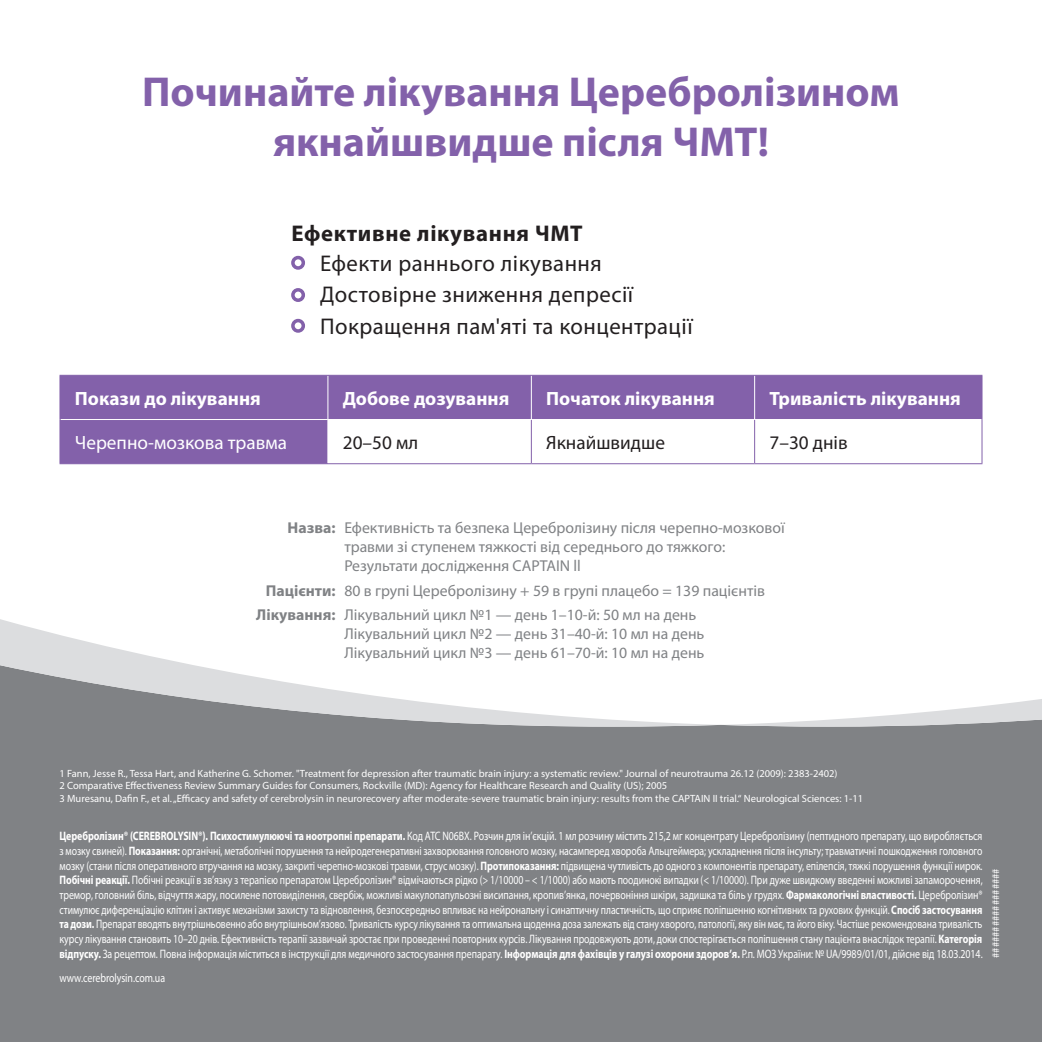
<style>
.page{position:relative;width:1042px;height:1042px;background:#fff}
.page>*{position:absolute;margin:0;border:0;box-sizing:border-box;transform-origin:0 0}
.t1{font:700 42px/50.4px "Myriad Pro";color:#8361aa;text-align:center}
.t2{font:22.75px/31.2px "Myriad Pro";letter-spacing:.02em;color:#231f20}
.t3{font:700 22.75px "Myriad Pro";letter-spacing:.03em;color:#231f20}
.t4{font:700 19.25px "Myriad Pro";color:#fff}
.t5{font:19.25px "Myriad Pro";color:#231f20}
.t6{font:19.25px "Myriad Pro";color:#fff}
.t7{font:15.75px/19.2px "Myriad Pro";color:#808285}
.t8{font:12.25px/14.7px "Myriad Pro";letter-spacing:-.005em;color:#fff;text-align:justify;scale:.81 1}
.t9{font:10.5px/12.6px "Myriad Pro";color:#fff}
.s1{font-weight:700}
</style>
<div class="page">
<div style="left:0;top:726px;width:1042px;height:316px;background:#808285"></div>
<svg style="left:0;top:619px;width:1042px;height:107px"></svg>
<div style="left:61px;top:376px;width:920px;height:87px;background:#8361aa"></div>
<svg style="left:328px;top:420px;width:653px;height:43px"></svg>
<hr style="left:327px;top:420px;width:1px;height:43px;background:#fff">
<hr style="left:327px;top:376px;width:1px;height:43px;background:#fff">
<hr style="left:531px;top:376px;width:1px;height:43px;background:#fff">
<hr style="left:754px;top:376px;width:1px;height:43px;background:#fff">
<hr style="left:60px;top:419px;width:268px;height:1px;background:#fff">
<hr style="left:328px;top:419px;width:203px;height:1px;background:#fff">
<hr style="left:531px;top:419px;width:223px;height:1px;background:#fff">
<hr style="left:754px;top:419px;width:227px;height:1px;background:#fff">
<hr style="left:60px;top:376px;width:1px;height:43px;background:#8361aa">
<hr style="left:60px;top:375px;width:268px;height:1px;background:#8361aa">
<hr style="left:328px;top:375px;width:203px;height:1px;background:#8361aa">
<hr style="left:531px;top:375px;width:223px;height:1px;background:#8361aa">
<hr style="left:754px;top:375px;width:228px;height:1px;background:#8361aa">
<hr style="left:981px;top:376px;width:1px;height:43px;background:#8361aa">
<hr style="left:60px;top:419px;width:1px;height:44px;background:#8361aa">
<hr style="left:60px;top:463px;width:268px;height:1px;background:#8361aa">
<hr style="left:328px;top:463px;width:203px;height:1px;background:#8361aa">
<hr style="left:531px;top:420px;width:1px;height:43px;background:#8361aa">
<hr style="left:531px;top:463px;width:223px;height:1px;background:#8361aa">
<hr style="left:754px;top:420px;width:1px;height:43px;background:#8361aa">
<hr style="left:981px;top:419px;width:1px;height:44px;background:#8361aa">
<hr style="left:754px;top:463px;width:228px;height:1px;background:#8361aa">
<div style="left:291px;top:256px;width:14px;height:14px;border:4px solid #8361aa;border-radius:50%"></div>
<div style="left:291px;top:288px;width:14px;height:14px;border:4px solid #8361aa;border-radius:50%"></div>
<div style="left:291px;top:319px;width:14px;height:14px;border:4px solid #8361aa;border-radius:50%"></div>
<h1 class="t1" style="left:142px;top:65px;width:759px">Починайте лікування Церебролізином якнайшвидше після ЧМТ!</h1>
<h2 class="t3" style="left:291px;top:218px;width:293px">Ефективне лікування ЧМТ</h2>
<h2 class="t2" style="left:320px;top:248px;width:374px">Ефекти раннього лікування<br>Достовірне зниження депресії<br>Покращення пам'яті та концентрації</h2>
<h3 class="t4" style="left:75px;top:385px;width:187px">Покази до лікування</h3>
<h3 class="t4" style="left:343px;top:385px;width:168px">Добове дозування</h3>
<h3 class="t4" style="left:546px;top:385px;width:170px">Початок лікування</h3>
<h3 class="t4" style="left:769px;top:385px;width:193px">Тривалість лікування</h3>
<h3 class="t6" style="left:75px;top:430px;width:214px">Черепно-мозкова травма</h3>
<h3 class="t5" style="left:343px;top:430px;width:77px">20–50 мл</h3>
<h3 class="t5" style="left:546px;top:430px;width:120px">Якнайшвидше</h3>
<h3 class="t5" style="left:769px;top:430px;width:80px">7–30 днів</h3>
<p class="t7" style="left:344px;top:518px;width:442px;text-indent:-57px"><span class="s1">Назва:</span> Ефективність та безпека Церебролізину після черепно-мозкової травми зі ступенем тяжкості від середнього до тяжкого:<br>Результати дослідження CAPTAIN ll</p>
<p class="t7" style="left:256px;top:578px;width:510px;line-height:24.2px;text-indent:10px"><span class="s1">Пацієнти:</span> 80 в групі Церебролізину + 59 в групі плацебо = 139 пацієнтів<br><span class="s1">Лікування:</span> Лікувальний цикл №1 — день 1–10-й: 50 мл на день</p>
<p class="t7" style="left:344px;top:624px;width:362px">Лікувальний цикл №2 — день 31–40-й: 10 мл на день<br>Лікувальний цикл №3 — день 61–70-й: 10 мл на день</p>
<p class="t9" style="left:60px;top:766px;width:805px">1 Fann, Jesse R., Tessa Hart, and Katherine G. Schomer. "Treatment for depression after traumatic brain injury: a systematic review." Journal of neurotrauma 26.12 (2009): 2383-2402)<br>2 Comparative Effectiveness Review Summary Guides for Consumers, Rockville (MD): Agency for Healthcare Research and Quality (US); 2005<br>3 Muresanu, Dafin F., et al. „Efficacy and safety of cerebrolysin in neurorecovery after moderate-severe traumatic brain injury: results from the CAPTAIN II trial.“ Neurological Sciences: 1-11</p>
<p class="t8" style="left:60px;top:828px;width:1141px"><span class="s1">Церебролізин® (CEREBROLYSIN®). Психостимулюючі та ноотропні препарати.</span> Код АТС N06BX. Розчин для ін’єкцій. 1 мл розчину містить 215,2 мг концентрату Церебролізину (пептидного препарату, що виробляється з мозку свиней). <span class="s1">Показання:</span> органічні, метаболічні порушення та нейродегенеративні захворювання головного мозку, насамперед хвороба Альцгеймера; ускладнення після інсульту; травматичні пошкодження головного мозку (стани після оперативного втручання на мозку, закриті черепно-мозкові травми, струс мозку). <span class="s1">Протипоказання:</span> підвищена чутливість до одного з компонентів препарату, епілепсія, тяжкі порушення функції нирок.<br><span class="s1">Побічні реакції.</span> Побічні реакції в зв’язку з терапією препаратом Церебролізин® відмічаються рідко (&gt; 1/10000 – &lt; 1/1000) або мають поодинокі випадки (&lt; 1/10000). При дуже швидкому введенні можливі запаморочення, тремор, головний біль, відчуття жару, посилене потовиділення, свербіж, можливі макулопапульозні висипання, кропив’янка, почервоніння шкіри, задишка та біль у грудях. <span class="s1">Фармакологічні властивості.</span> Церебролізин® стимулює диференціацію клітин і активує механізми захисту та відновлення, безпосередньо впливає на нейрональну і синаптичну пластичність, що сприяє поліпшенню когнітивних та рухових функцій. <span class="s1">Спосіб застосування та дози.</span> Препарат вводять внутрішньовенно або внутрішньом’язово. Тривалість курсу лікування та оптимальна щоденна доза залежaть від стану хворого, патології, яку він має, та його віку. Частіше рекомендована тривалість курсу лікування становить 10–20 днів. Ефективність терапії зазвичай зростає при проведенні повторних курсів. Лікування продовжують доти, доки спостерігається поліпшення стану пацієнта внаслідок терапії. <span class="s1">Категорія відпуску.</span> За рецептом. Повна інформація міститься в інструкції для медичного застосування препарату. <span class="s1">Інформація для фахівців у галузі охорони здоров’я.</span> Р.п. МОЗ України: № UA/9989/01/01, дійсне від 18.03.2014.</p>
<p class="t8" style="left:60px;top:971px;width:132px">www.cerebrolysin.com.ua</p>
<p class="t9" style="left:989px;top:958px;width:91px;rotate:-90deg">#################</p>
</div>
